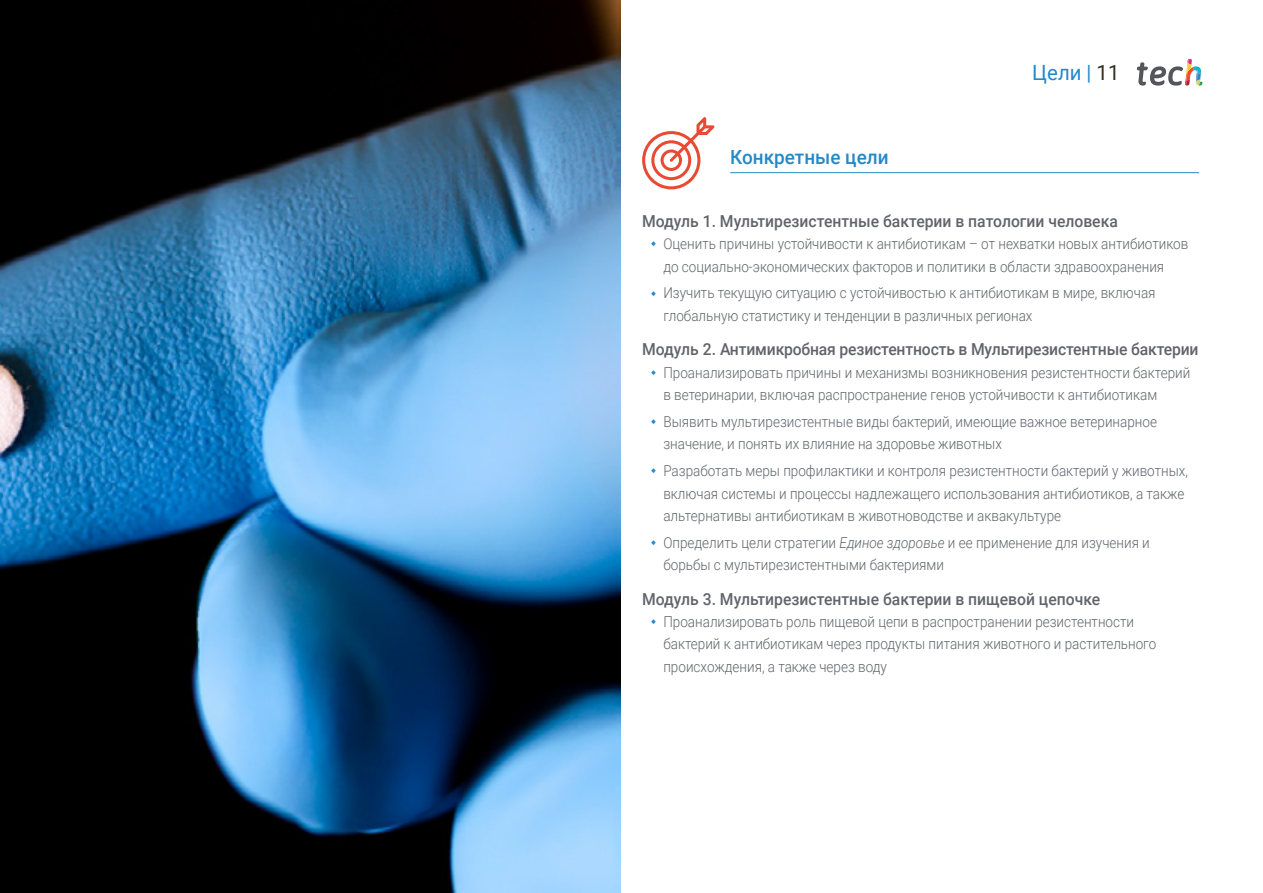
<style>
.page{position:relative;width:1263px;height:893px;background:#fff}
.page>*{position:absolute;margin:0;border:0;box-sizing:border-box;transform-origin:0 0}
.t1{font:21px "Roboto";color:#2488c9}
.t2{font:500 19.5px "Roboto";color:#2488c9}
.t3{font:500 16.5px "Roboto";color:#61646a;scale:.95 1}
.t4{font:300 15px/22.5px "Roboto";color:#61646a;scale:.9 1}
.s1{color:#312e20}
.s2{font-style:italic}
</style>
<div class="page">
<hr style="left:730px;top:172px;width:469px;height:1px;background:#2488c9">
<svg style="left:642px;top:117px;width:72px;height:72px"></svg>
<img style="left:0;top:0;width:621px;height:893px">
<svg style="left:1137px;top:59px;width:65px;height:27px"></svg>
<h2 class="t2" style="left:730px;top:144px;width:160px">Конкретные цели</h2>
<h1 class="t1" style="left:1032px;top:57px;width:89px">Цели | <span class="s1">11</span></h1>
<p class="t3" style="left:642px;top:209px;width:502px">Модуль 1. Мультирезистентные бактерии в патологии человека</p>
<p class="t4" style="left:663px;top:232px;width:585px">Оценить причины устойчивости к антибиотикам – от нехватки новых антибиотиков до социально-экономических факторов и политики в области здравоохранения</p>
<p class="t4" style="left:663px;top:281px;width:548px">Изучить текущую ситуацию с устойчивостью к антибиотикам в мире, включая глобальную статистику и тенденции в различных регионах</p>
<p class="t3" style="left:642px;top:338px;width:587px">Модуль 2. Антимикробная резистентность в Мультирезистентные бактерии</p>
<p class="t4" style="left:663px;top:360px;width:587px">Проанализировать причины и механизмы возникновения резистентности бактерий в ветеринарии, включая распространение генов устойчивости к антибиотикам</p>
<p class="t4" style="left:663px;top:410px;width:550px">Выявить мультирезистентные виды бактерий, имеющие важное ветеринарное значение, и понять их влияние на здоровье животных</p>
<p class="t4" style="left:663px;top:459px;width:584px">Разработать меры профилактики и контроля резистентности бактерий у животных, включая системы и процессы надлежащего использования антибиотиков, а также альтернативы антибиотикам в животноводстве и аквакультуре</p>
<p class="t4" style="left:663px;top:531px;width:542px">Определить цели стратегии <span class="s2">Единое здоровье</span> и ее применение для изучения и борьбы с мультирезистентными бактериями</p>
<p class="t3" style="left:642px;top:587px;width:484px">Модуль 3. Мультирезистентные бактерии в пищевой цепочке</p>
<p class="t4" style="left:663px;top:610px;width:549px">Проанализировать роль пищевой цепи в распространении резистентности бактерий к антибиотикам через продукты питания животного и растительного происхождения, а также через воду</p>
</div>
